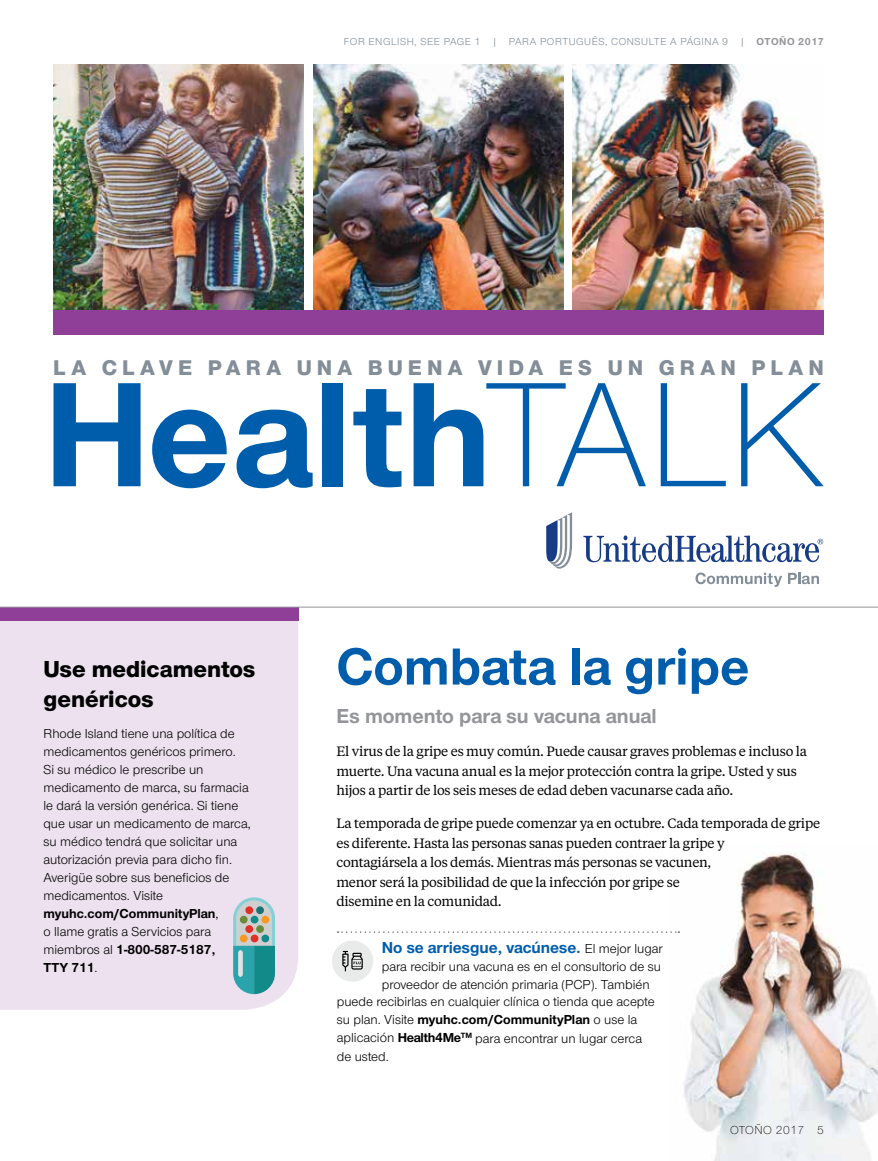
<style>
.page{position:relative;width:878px;height:1161px;background:#fff}
.page>*{position:absolute;margin:0;border:0;box-sizing:border-box;transform-origin:0 0}
.t1{font:700 154.5px "UHC Sans";color:#005dac}
.t2{font:700 54px "UHC Sans";color:#005dac}
.t3{font:800 24px/30px "UHC Sans";color:#000}
.t4{font:800 22.05px "UHC Sans";letter-spacing:.23em;color:#838e98}
.t5{font:700 21px "UHC Sans";color:#939598}
.t6{font:700 16.5px "UHC Sans";color:#005dac}
.t7{font:13.5px/18px "UHC Sans";color:#000}
.t8{font:13.5px/19.5px "UHC Serif Text";letter-spacing:-.02em;color:#000}
.t9{font:700 13.5px "UHC Sans";color:#000}
.t10{font:300 12px "UHC Sans";letter-spacing:.04em;color:#000}
.t11{font:10.5px "UHC Sans";letter-spacing:.05em;color:#838e98}
.s1{font-weight:700;color:#939598}
.s2{font-weight:300}
.s3{font-weight:700}
.s4{font-weight:400;font-size:13.5px;color:#000}
.s5{font-weight:400}
</style>
<div class="page">
<svg style="left:583px;top:535px;width:240px;height:27px"></svg>
<svg style="left:546px;top:512px;width:26px;height:57px"></svg>
<svg style="left:695px;top:573px;width:87px;height:14px"></svg>
<svg style="left:788px;top:573px;width:31px;height:11px"></svg>
<div style="left:0;top:621px;width:298px;height:389px;background:#ede1ef"></div>
<div style="left:0;top:607px;width:298px;height:14px;background:#903f98"></div>
<img style="left:53px;top:64px;width:250px;height:247px">
<img style="left:313px;top:64px;width:250px;height:247px">
<img style="left:573px;top:64px;width:251px;height:247px">
<div style="left:53px;top:311px;width:771px;height:24px;background:#903f98"></div>
<img style="left:679px;top:852px;width:199px;height:309px">
<svg style="left:337px;top:931px;width:342px;height:2px"></svg>
<div style="left:332px;top:941px;width:41px;height:41px;background:#e9eaea;border-radius:50%"></div>
<svg style="left:342px;top:951px;width:21px;height:20px"></svg>
<svg style="left:233px;top:897px;width:42px;height:97px;background:#77adab"></svg>
<svg style="left:238px;top:950px;width:4px;height:27px"></svg>
<hr style="left:0;top:607px;width:878px;height:1px;background:#939598">
<p class="t11" style="left:344px;top:35px;width:481px">FOR ENGLISH, SEE PAGE 1 | PARA PORTUGUÊS, CONSULTE A PÁGINA 9 | <span class="s1">OTOÑO 2017</span></p>
<h3 class="t4" style="left:53px;top:352px;width:772px">LA CLAVE PARA UNA BUENA VIDA ES UN GRAN PLAN</h3>
<h1 class="t1" style="left:43px;top:331px;width:781px">Health<span class="s2">TALK</span></h1>
<h3 class="t3" style="left:43px;top:653px;width:213px">Use medicamentos genéricos</h3>
<p class="t7" style="left:43px;top:724px;width:209px">Rhode Island tiene una política de medicamentos genéricos primero.<br>Si su médico le prescribe un medicamento de marca, su farmacia le dará la versión genérica. Si tiene que usar un medicamento de marca, su médico tendrá que solicitar una autorización previa para dicho fin.<br>Averigüe sobre sus beneficios de medicamentos. Visite <span class="s3">myuhc.com/CommunityPlan</span>,<br>o llame gratis a Servicios para miembros al <span class="s3">1-800-587-5187,<br>TTY 711</span>.</p>
<h2 class="t2" style="left:336px;top:630px;width:414px">Combata la gripe</h2>
<h3 class="t5" style="left:336px;top:702px;width:322px">Es momento para su vacuna anual</h3>
<p class="t8" style="left:336px;top:741px;width:472px">El virus de la gripe es muy común. Puede causar graves problemas e incluso la muerte. Una vacuna anual es la mejor protección contra la gripe. Usted y sus hijos a partir de los seis meses de edad deben vacunarse cada año.</p>
<p class="t8" style="left:336px;top:813px;width:485px">La temporada de gripe puede comenzar ya en octubre. Cada temporada de gripe es diferente. Hasta las personas sanas pueden contraer la gripe y<br>contagiársela a los demás. Mientras más personas se vacunen,<br>menor será la posibilidad de que la infección por gripe se<br>disemine en la comunidad.</p>
<p class="t6" style="left:382px;top:936px;width:282px">No se arriesgue, vacúnese. <span class="s4">El mejor lugar</span></p>
<p class="t7" style="left:382px;top:957px;width:281px">para recibir una vacuna es en el consultorio de su</p>
<p class="t7" style="left:382px;top:975px;width:269px">proveedor de atención primaria (PCP). También</p>
<p class="t7" style="left:337px;top:993px;width:319px">puede recibirlas en cualquier clínica o tienda que acepte</p>
<p class="t9" style="left:337px;top:1011px;width:302px"><span class="s5">su plan. Visite</span> myuhc.com/CommunityPlan <span class="s5">o use la</span></p>
<p class="t7" style="left:337px;top:1029px;width:307px">aplicación <span class="s3">Health4Me</span><sup>TM</sup> para encontrar un lugar cerca</p>
<p class="t7" style="left:337px;top:1047px;width:53px">de usted.</p>
<p class="t10" style="left:730px;top:1122px;width:95px">OTOÑO 2017 5</p>
</div>
